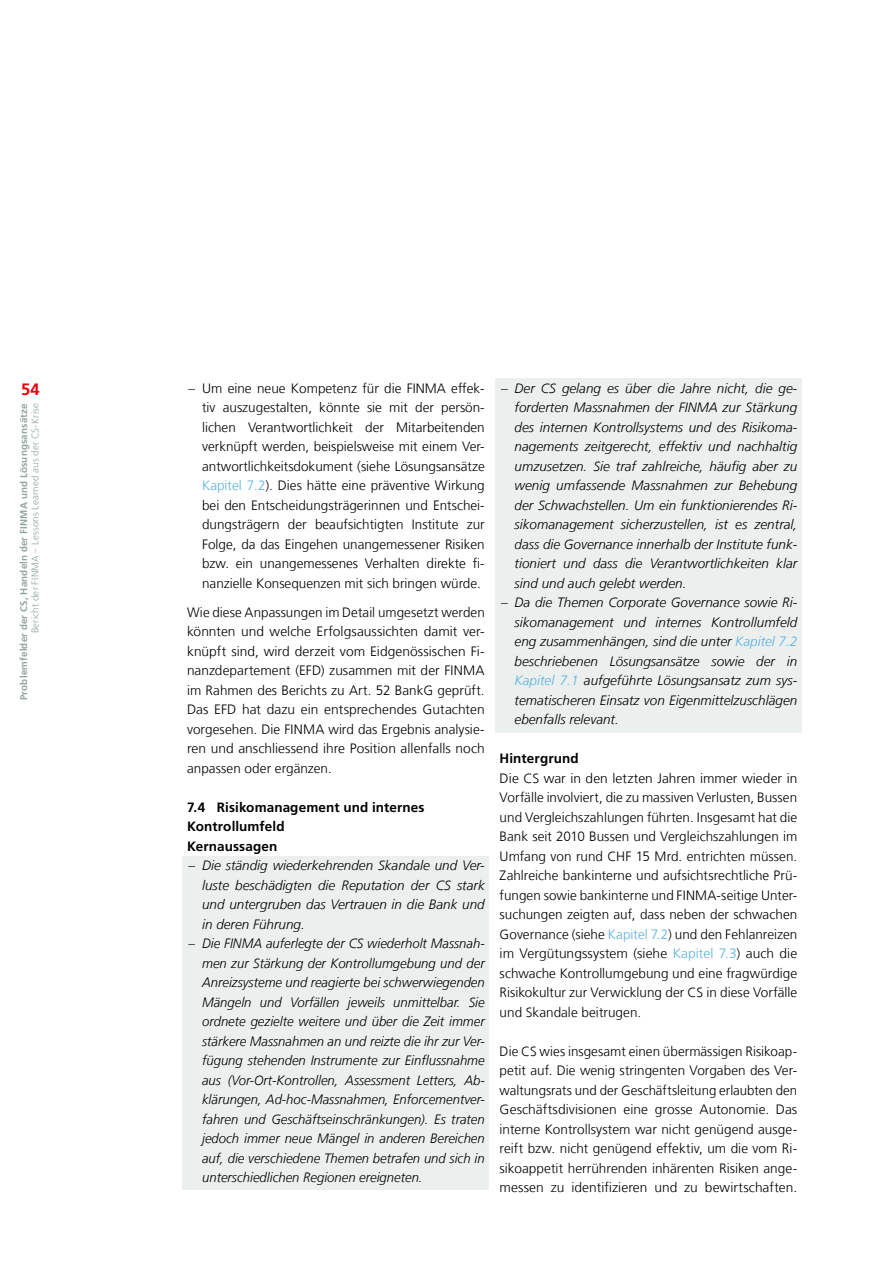
<style>
.page{position:relative;width:893px;height:1263px;background:#fff}
.page>*{position:absolute;margin:0;border:0;box-sizing:border-box;transform-origin:0 0}
.t1{font:700 16.5px "Frutiger LT Com";color:#e7000e}
.Text{font:300 13.5px/19.5px "Frutiger LT Com";color:#000;text-align:justify}
.t2{font:italic 300 13.5px/19.5px "Frutiger LT Com";color:#000;text-align:justify}
.Text-2{font:700 13.5px/19.5px "Frutiger LT Com";letter-spacing:.01em;color:#000}
.Untertitel{font:700 13.5px "Frutiger LT Com";letter-spacing:.01em;color:#000}
.t3{font:700 9.75px "Frutiger LT Com";letter-spacing:.02em;color:#91a5a2}
.t4{font:300 9.75px "Frutiger LT Com";letter-spacing:.015em;color:#91a5a2}
.s1{color:#5cb0dc}
.s2{font-style:normal}
</style>
<div class="page">
<div style="left:183px;top:856px;width:306px;height:80px;background:#ebf0ef"></div>
<div style="left:183px;top:934px;width:306px;height:256px;background:#ebf0ef"></div>
<div style="left:495px;top:378px;width:306px;height:217px;background:#ebf0ef"></div>
<div style="left:495px;top:593px;width:306px;height:139px;background:#ebf0ef"></div>
<p class="t1" style="left:21px;top:380px;width:20px">54</p>
<p class="t3" style="left:18px;top:700px;width:299px;rotate:-90deg">Problemfelder der CS, Handeln der FINMA und Lösungsansätze</p>
<p class="t4" style="left:29px;top:633px;width:232px;rotate:-90deg">Bericht der FINMA – Lessons Learned aus der CS-Krise</p>
<p class="Text" style="left:202px;top:378px;width:284px;text-indent:-13px">– Um eine neue Kompetenz für die FINMA effek&shy;tiv auszugestalten, könnte sie mit der persön&shy;lichen Verantwortlichkeit der Mitarbeitenden verknüpft werden, beispielsweise mit einem Ver&shy;antwortlichkeitsdokument (siehe Lösungsansätze <span class="s1">Kapitel 7.2</span>). Dies hätte eine präventive Wirkung bei den Entscheidungsträgerinnen und Entschei&shy;dungsträgern der beaufsichtigten Institute zur Folge, da das Eingehen unangemessener Risiken bzw. ein unangemessenes Verhalten direkte fi&shy;nanzielle Konsequenzen mit sich bringen würde.</p>
<p class="Text" style="left:187px;top:602px;width:299px">Wie diese Anpassungen im Detail umgesetzt werden könnten und welche Erfolgsaussichten damit ver&shy;knüpft sind, wird derzeit vom Eidgenössischen Fi&shy;nanzdepartement (EFD) zusammen mit der FINMA im Rahmen des Berichts zu Art. 52 BankG geprüft.<br>Das EFD hat dazu ein entsprechendes Gutachten vorgesehen. Die FINMA wird das Ergebnis analysie&shy;ren und anschliessend ihre Position allenfalls noch anpassen oder ergänzen.</p>
<p class="Text-2" style="left:187px;top:797px;width:239px">7.4 Risikomanagement und internes<br>Kontrollumfeld</p>
<p class="Text-2" style="left:187px;top:836px;width:92px">Kernaussagen</p>
<p class="t2" style="left:202px;top:856px;width:284px;text-indent:-13px"><span class="s2">–</span> Die ständig wiederkehrenden Skandale und Ver&shy;luste beschädigten die Reputation der CS stark und untergruben das Vertrauen in die Bank und in deren Führung.</p>
<p class="t2" style="left:202px;top:934px;width:284px;text-indent:-13px"><span class="s2">–</span> Die FINMA auferlegte der CS wiederholt Massnah&shy;men zur Stärkung der Kontrollumgebung und der Anreizsysteme und reagierte bei schwerwiegenden Mängeln und Vorfällen jeweils unmittelbar. Sie ordnete gezielte weitere und über die Zeit immer stärkere Massnahmen an und reizte die ihr zur Ver&shy;fügung stehenden Instrumente zur Einflussnahme aus (Vor-Ort-Kontrollen, Assessment Letters, Ab&shy;klärungen, Ad-hoc-Massnahmen, Enforcementver&shy;fahren und Geschäftseinschränkungen). Es traten jedoch immer neue Mängel in anderen Bereichen auf, die verschiedene Themen betrafen und sich in unterschiedlichen Regionen ereigneten.</p>
<p class="t2" style="left:515px;top:378px;width:284px;text-indent:-14px"><span class="s2">–</span> Der CS gelang es über die Jahre nicht, die ge&shy;forderten Massnahmen der FINMA zur Stärkung des internen Kontrollsystems und des Risikoma&shy;nagements zeitgerecht, effektiv und nachhaltig umzusetzen. Sie traf zahlreiche, häufig aber zu wenig umfassende Massnahmen zur Behebung der Schwachstellen. Um ein funktionierendes Ri&shy;sikomanagement sicherzustellen, ist es zentral, dass die Governance innerhalb der Institute funk&shy;tioniert und dass die Verantwortlichkeiten klar sind und auch gelebt werden.</p>
<p class="t2" style="left:515px;top:593px;width:284px;text-indent:-14px"><span class="s2">–</span> Da die Themen Corporate Governance sowie Ri&shy;sikomanagement und internes Kontrollumfeld eng zusammenhängen, sind die unter <span class="s1">Kapitel 7.2 </span>beschriebenen Lösungsansätze sowie der in <span class="s1">Kapitel 7.1</span> aufgeführte Lösungsansatz zum sys&shy;tematischeren Einsatz von Eigenmittelzuschlägen ebenfalls relevant.</p>
<p class="Untertitel" style="left:500px;top:750px;width:80px">Hintergrund</p>
<p class="Text" style="left:500px;top:768px;width:299px">Die CS war in den letzten Jahren immer wieder in Vorfälle involviert, die zu massiven Verlusten, Bussen und Vergleichszahlungen führten. Insgesamt hat die Bank seit 2010 Bussen und Vergleichszahlungen im Umfang von rund CHF 15 Mrd. entrichten müssen.<br>Zahlreiche bankinterne und aufsichtsrechtliche Prü&shy;fungen sowie bankinterne und FINMA-seitige Unter&shy;suchungen zeigten auf, dass neben der schwachen Governance (siehe <span class="s1">Kapitel 7.2</span>) und den Fehlanreizen im Vergütungssystem (siehe <span class="s1">Kapitel 7.3</span>) auch die schwache Kontrollumgebung und eine fragwürdige Risikokultur zur Verwicklung der CS in diese Vorfälle und Skandale beitrugen.</p>
<p class="Text" style="left:500px;top:1041px;width:299px">Die CS wies insgesamt einen übermässigen Risikoap&shy;petit auf. Die wenig stringenten Vorgaben des Ver&shy;waltungsrats und der Geschäftsleitung erlaubten den Geschäftsdivisionen eine grosse Autonomie. Das interne Kontrollsystem war nicht genügend ausge&shy;reift bzw. nicht genügend effektiv, um die vom Ri&shy;sikoappetit herrührenden inhärenten Risiken ange&shy;messen zu identifizieren und zu bewirtschaften.</p>
</div>
